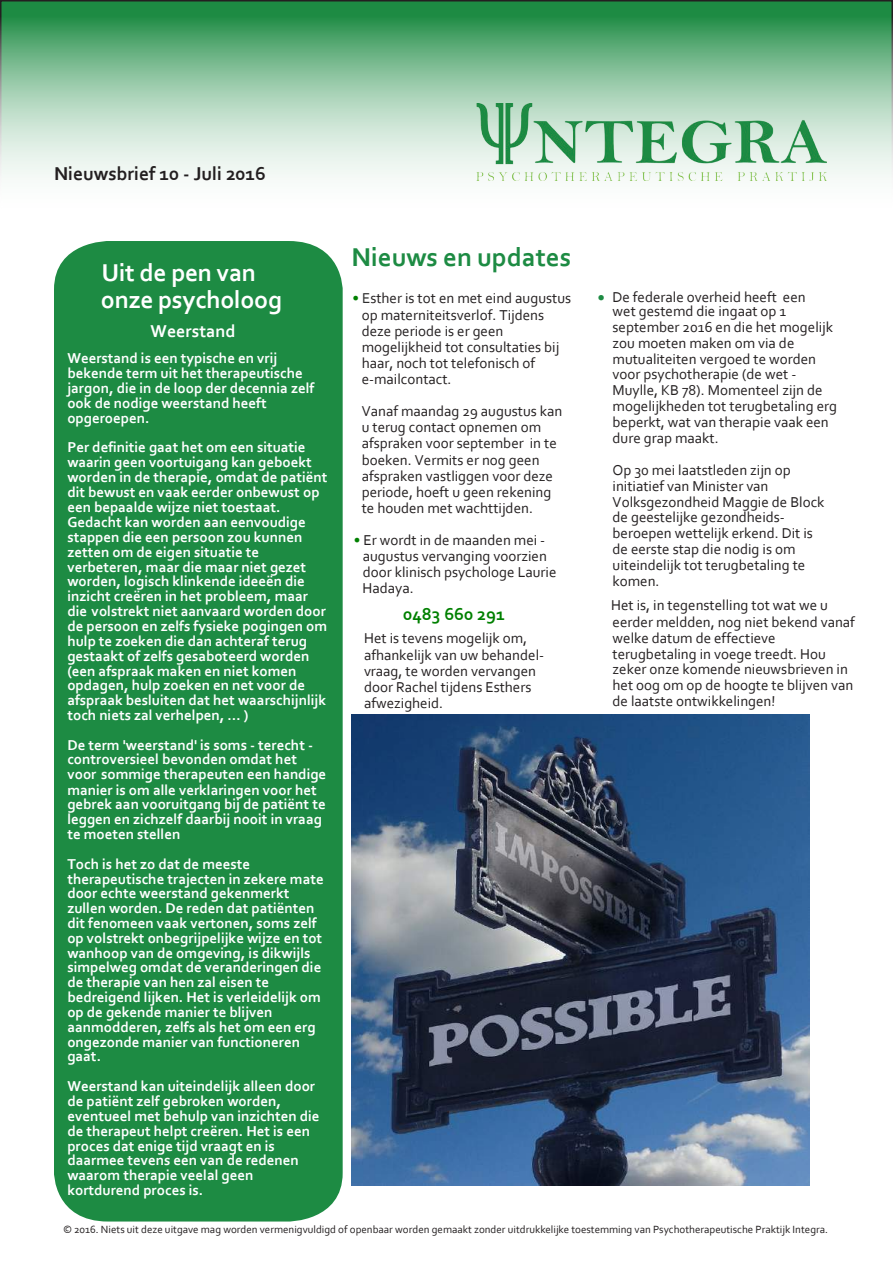
<style>
.page{position:relative;width:893px;height:1263px;background:#fff}
.page>*{position:absolute;margin:0;border:0;box-sizing:border-box;transform-origin:0 0}
.t1{font:700 27px "Corbel";color:#1d8b43}
.t2{font:700 25.5px "Corbel";letter-spacing:-.01em;color:#fff}
.t3{font:700 19.5px "Corbel";color:#231f20}
.t4{font:700 18px "Corbel";color:#008000}
.t5{font:700 18px "Corbel";color:#fff}
.t6{font:700 15px/14.9px "Corbel";color:#fff}
.t7{font:15px/15.8px "Corbel";color:#231f20}
.t8{font:10.95px "Corbel";color:#231f20}
.s1{color:#1d8b43}
.s2{color:#008000}
.s3{color:#2d2d2d}
</style>
<div class="page">
<svg style="left:2px;top:2px;width:889px;height:179px"></svg>
<div style="left:0;top:0;width:893px;height:221px;border:1px solid #231f20"></div>
<div style="left:54px;top:241px;width:289px;height:980px;background:#1d8b43"></div>
<img style="left:351px;top:715px;width:458px;height:470px">
<h3 class="t3" style="left:54px;top:161px;width:213px">Nieuwsbrief 10 - Juli 2016</h3>
<h2 class="t2" style="left:101px;top:257px;width:156px">Uit de pen van</h2>
<h1 class="t1" style="left:351px;top:240px;width:221px">Nieuws en updates</h1>
<h2 class="t2" style="left:101px;top:284px;width:183px">onze psycholoog</h2>
<p class="t7" style="left:598px;top:291px;width:209px"><span class="s1">•</span> De federale overheid heeft een</p>
<p class="t7" style="left:352px;top:292px;width:220px"><span class="s2">•</span> <span class="s3">E</span>sther is tot en met eind augustus</p>
<p class="t7" style="left:613px;top:305px;width:226px">wet gestemd die ingaat op 1 september 2016 en die het mogelijk zou moeten maken om via de mutualiteiten vergoed te worden voor psychotherapie (de wet -<br>Muylle, KB 78). Momenteel zijn de mogelijkheden tot terugbetaling erg beperkt, wat van therapie vaak een dure grap maakt.</p>
<p class="t7" style="left:613px;top:463px;width:213px">Op 30 mei laatstleden zijn op initiatief van Minister van<br>Volksgezondheid Maggie de Block de geestelijke gezondheids&shy;beroepen wettelijk erkend. Dit is de eerste stap die nodig is om uiteindelijk tot terugbetaling te komen.</p>
<p class="t7" style="left:362px;top:308px;width:199px;line-height:16.2px">op materniteitsverlof. Tijdens deze periode is er geen mogelijkheid tot consultaties bij haar, noch tot telefonisch of e-mailcontact.</p>
<p class="t7" style="left:362px;top:405px;width:202px">Vanaf maandag 29 augustus kan u terug contact opnemen om afspraken voor september in te</p>
<p class="t5" style="left:151px;top:324px;width:86px">Weerstand</p>
<p class="t6" style="left:67px;top:352px;width:248px">Weerstand is een typische en vrij bekende term uit het therapeutische jargon, die in de loop der decennia zelf ook de nodige weerstand heeft opgeroepen.</p>
<p class="t6" style="left:67px;top:441px;width:262px">Per definitie gaat het om een situatie waarin geen voortuigang kan geboekt worden in de therapie, omdat de patiënt dit bewust en vaak eerder onbewust op een bepaalde wijze niet toestaat.<br>Gedacht kan worden aan eenvoudige stappen die een persoon zou kunnen zetten om de eigen situatie te verbeteren, maar die maar niet gezet worden, logisch klinkende ideeën die inzicht creëren in het probleem, maar die volstrekt niet aanvaard worden door de persoon en zelfs fysieke pogingen om hulp te zoeken die dan achteraf terug gestaakt of zelfs gesaboteerd worden (een afspraak maken en niet komen opdagen, hulp zoeken en net voor de afspraak besluiten dat het waarschijnlijk toch niets zal verhelpen, … )</p>
<p class="t7" style="left:362px;top:453px;width:193px;line-height:16.2px">boeken. Vermits er nog geen afspraken vastliggen voor deze periode, hoeft u geen rekening te houden met wachttijden.</p>
<p class="t7" style="left:363px;top:533px;width:195px;line-height:16.2px;text-indent:-9px"><span class="s2">•</span> Er wordt in de maanden mei - augustus vervanging voorzien door klinisch psychologe Laurie</p>
<p class="t7" style="left:363px;top:582px;width:53px">Hadaya.</p>
<p class="t4" style="left:403px;top:606px;width:103px">0483 660 291</p>
<p class="t7" style="left:611px;top:598px;width:245px">Het is, in tegenstelling tot wat we u eerder meldden, nog niet bekend vanaf welke datum de effectieve terugbetaling in voege treedt. Hou zeker onze komende nieuwsbrieven in het oog om op de hoogte te blijven van de laatste ontwikkelingen!</p>
<p class="t7" style="left:364px;top:631px;width:182px;line-height:16.2px">Het is tevens mogelijk om, afhankelijk van uw behandel&shy;vraag, te worden vervangen door Rachel tijdens Esthers afwezigheid.</p>
<p class="t6" style="left:67px;top:738px;width:260px">De term 'weerstand' is soms - terecht - controversieel bevonden omdat het voor sommige therapeuten een handige manier is om alle verklaringen voor het gebrek aan vooruitgang bij de patiënt te leggen en zichzelf daarbij nooit in vraag te moeten stellen</p>
<p class="t6" style="left:67px;top:858px;width:258px">Toch is het zo dat de meeste therapeutische trajecten in zekere mate</p>
<p class="t6" style="left:67px;top:887px;width:256px">door echte weerstand gekenmerkt zullen worden. De reden dat patiënten dit fenomeen vaak vertonen, soms zelf op volstrekt onbegrijpelijke wijze en tot wanhoop van de omgeving, is dikwijls simpelweg omdat de veranderingen die de therapie van hen zal eisen te bedreigend lijken. Het is verleidelijk om op de gekende manier te blijven aanmodderen, zelfs als het om een erg ongezonde manier van functioneren gaat.</p>
<p class="t6" style="left:67px;top:1080px;width:254px">Weerstand kan uiteindelijk alleen door de patiënt zelf gebroken worden, eventueel met behulp van inzichten die de therapeut helpt creëren. Het is een proces dat enige tijd vraagt en is daarmee tevens een van de redenen waarom therapie veelal geen kortdurend proces is.</p>
<p class="t8" style="left:63px;top:1222px;width:766px">© 2016. Niets uit deze uitgave mag worden vermenigvuldigd of openbaar worden gemaakt zonder uitdrukkelijke toestemming van Psychotherapeutische Praktijk Integra.</p>
</div>
